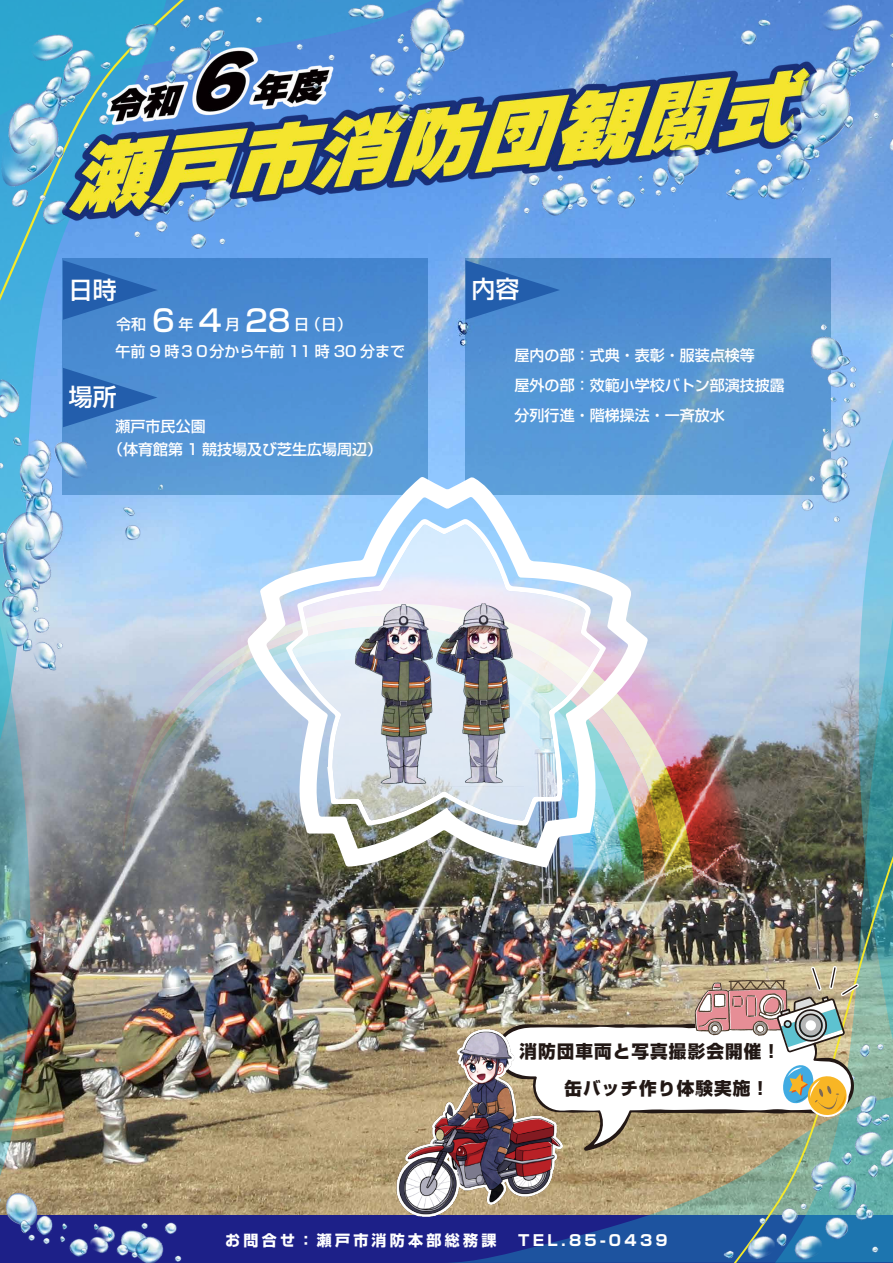
<style>
.page{position:relative;width:893px;height:1263px;background:#fff}
.page>*{position:absolute;margin:0;border:0;box-sizing:border-box;transform-origin:0 0}
.t1{font:500 24px "Shin Go Pro";color:#fff}
.t2{font:800 17.7px/36.8px "Shin Go Pro";letter-spacing:.06em;color:#221815}
.t3{font:500 15px/30px "Shin Go Pro";color:#fff}
.t4{font:700 15px "Shin Go Pro";letter-spacing:.22em;color:#fff}
.s1{font-size:30px}
</style>
<div class="page">
<svg style="left:0;top:0;width:364px;height:324px;background:#55a9e2"></svg>
<svg style="left:465px;top:258px;width:365px;height:66px;background:#4f8bcb"></svg>
<div style="left:63px;top:258px;width:365px;height:236px;background:#4687ce"></div>
<svg style="left:63px;top:260px;width:94px;height:60px"></svg>
<svg style="left:465px;top:260px;width:95px;height:60px;background:#3573bc"></svg>
<img style="left:0;top:324px;width:893px;height:939px">
<img style="left:2px;top:0;width:891px;height:249px">
<svg style="left:121px;top:572px;width:377px;height:315px;background:#97a2aa"></svg>
<svg style="left:247px;top:477px;width:251px;height:391px"></svg>
<svg style="left:286px;top:518px;width:212px;height:308px"></svg>
<img style="left:444px;top:600px;width:54px;height:186px">
<img style="left:349px;top:599px;width:95px;height:187px">
<img style="left:378px;top:1020px;width:205px;height:205px">
<img style="left:498px;top:417px;width:395px;height:732px">
<h1 class="t1" style="left:69px;top:270px;width:49px">日時</h1>
<p class="t3" style="left:116px;top:308px;width:238px">令和 <span class="s1">6</span>年<span class="s1">4</span>月<span class="s1">28</span>日（日）</p>
<p class="t3" style="left:116px;top:335px;width:291px">午前 9 時３０分から午前 11 時 30 分まで</p>
<h1 class="t1" style="left:69px;top:377px;width:49px">場所</h1>
<p class="t3" style="left:108px;top:414px;width:276px;line-height:22.5px;text-indent:8px">瀬戸市民公園<br>（体育館第 1 競技場及び芝生広場周辺）</p>
<h1 class="t1" style="left:471px;top:269px;width:49px">内容</h1>
<p class="t3" style="left:515px;top:339px;width:272px">屋内の部：式典・表彰・服装点検等<br>屋外の部：效範小学校バトン部演技披露分列行進・階梯操法・一斉放水</p>
<p class="t2" style="left:564px;top:1031px;width:217px;text-indent:-45px">消防団車両と写真撮影会開催！缶バッチ作り体験実施！</p>
<p class="t4" style="left:225px;top:1228px;width:444px">お問合せ：瀬戸市消防本部総務課　TEL.85-0439</p>
</div>
